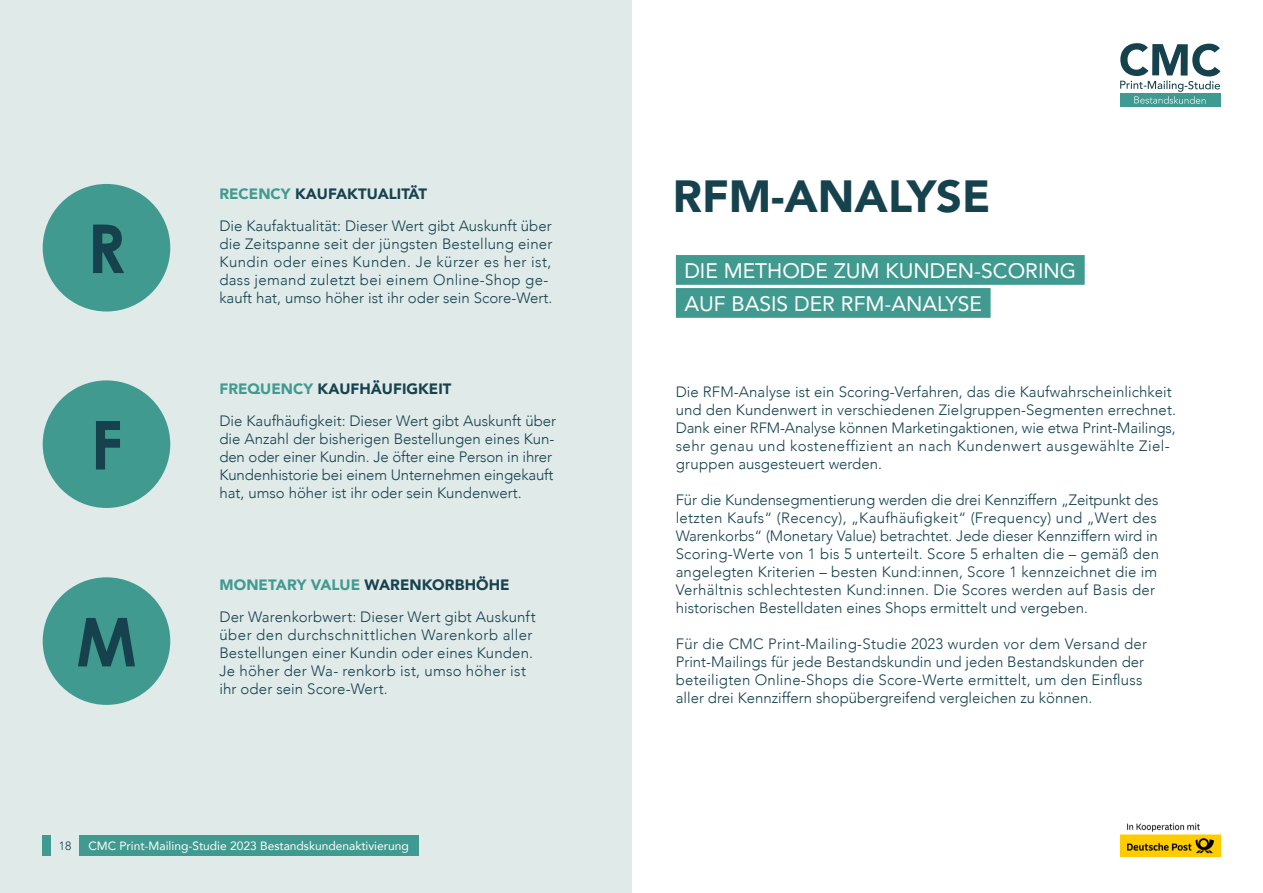
<style>
.page{position:relative;width:1263px;height:893px;background:#fff}
.page>*{position:absolute;margin:0;border:0;box-sizing:border-box;transform-origin:0 0}
.t1{font:700 67.5px "Century Gothic";color:#16424e}
.t2{font:900 45px "Avenir";color:#16424e}
.t3{font:21px/33px "Avenir";color:#fff}
.t4{font:300 15px/18px "Avenir";letter-spacing:.005em;color:#16424e}
.t5{font:12px "Avenir";color:#fff}
.t6{font:300 12px "Avenir";color:#16424e}
.s1{font-weight:900;color:#419a90}
.s2{font-weight:900}
</style>
<div class="page">
<div style="left:1120px;top:93px;width:100px;height:14px;background:#3f9a91"></div>
<svg style="left:1120px;top:43px;width:100px;height:61px"></svg>
<img style="left:1120px;top:823px;width:100px;height:33px">
<div style="left:0;top:0;width:631px;height:893px;background:#e0eae9"></div>
<div style="left:43px;top:380px;width:127px;height:128px;background:#419a90;border-radius:50%"></div>
<div style="left:43px;top:577px;width:127px;height:128px;background:#419a90;border-radius:50%"></div>
<div style="left:43px;top:184px;width:127px;height:127px;background:#419a90;border-radius:50%"></div>
<div style="left:676px;top:255px;width:409px;height:30px;background:#419a90"></div>
<div style="left:676px;top:288px;width:314px;height:30px;background:#419a90"></div>
<div style="left:79px;top:835px;width:340px;height:21px;background:#419a90"></div>
<div style="left:43px;top:835px;width:8px;height:21px;background:#419a90"></div>
<h1 class="t1" style="left:87px;top:197px;width:41px">R</h1>
<h1 class="t1" style="left:90px;top:394px;width:34px">F</h1>
<h1 class="t1" style="left:76px;top:591px;width:62px">M</h1>
<p class="t4" style="left:219px;top:177px;width:334px;line-height:32.4px"><span class="s1">RECENCY</span> <span class="s2">KAUFAKTUALITÄT<br></span>Die Kaufaktualität: Dieser Wert gibt Auskunft über</p>
<p class="t4" style="left:219px;top:235px;width:334px">die Zeitspanne seit der jüngsten Bestellung einer Kundin oder eines Kunden. Je kürzer es her ist, dass jemand zuletzt bei einem Online-Shop ge&shy;kauft hat, umso höher ist ihr oder sein Score-Wert.</p>
<p class="t4" style="left:219px;top:372px;width:338px;line-height:32.4px"><span class="s1">FREQUENCY</span> <span class="s2">KAUFHÄUFIGKEIT<br></span>Die Kaufhäufigkeit: Dieser Wert gibt Auskunft über</p>
<p class="t4" style="left:219px;top:430px;width:337px">die Anzahl der bisherigen Bestellungen eines Kun&shy;den oder einer Kundin. Je öfter eine Person in ihrer Kundenhistorie bei einem Unternehmen eingekauft hat, umso höher ist ihr oder sein Kundenwert.</p>
<p class="t4" style="left:219px;top:569px;width:318px;line-height:32.4px"><span class="s1">MONETARY VALUE</span> <span class="s2">WARENKORBHÖHE<br></span>Der Warenkorbwert: Dieser Wert gibt Auskunft</p>
<p class="t4" style="left:219px;top:626px;width:315px;text-align:justify">über den durchschnittlichen Warenkorb aller Bestellungen einer Kundin oder eines Kunden.<br>Je höher der Wa- renkorb ist, umso höher ist</p>
<p class="t4" style="left:219px;top:680px;width:170px">ihr oder sein Score-Wert.</p>
<p class="t6" style="left:59px;top:839px;width:14px">18</p>
<p class="t5" style="left:88px;top:836px;width:322px">CMC Print-Mailing-Studie 2023 Bestandskundenaktivierung</p>
<h2 class="t2" style="left:673px;top:157px;width:319px">RFM-ANALYSE</h2>
<h3 class="t3" style="left:684px;top:254px;width:393px">DIE METHODE ZUM KUNDEN-SCORING<br>AUF BASIS DER RFM-ANALYSE</h3>
<p class="t4" style="left:676px;top:382px;width:502px">Die RFM-Analyse ist ein Scoring-Verfahren, das die Kaufwahrscheinlichkeit und den Kundenwert in verschiedenen Zielgruppen-Segmenten errechnet.<br>Dank einer RFM-Analyse können Marketingaktionen, wie etwa Print-Mailings, sehr genau und kosteneffizient an nach Kundenwert ausgewählte Ziel&shy;gruppen ausgesteuert werden.</p>
<p class="t4" style="left:676px;top:490px;width:485px">Für die Kundensegmentierung werden die drei Kennziffern „Zeitpunkt des letzten Kaufs“ (Recency), „Kaufhä ufigkeit“ (Frequency) und „Wert des Warenkorbs“ (Monetary Value) betrachtet. Jede dieser Kennziffern wird in Scoring-Werte von 1 bis 5 unterteilt. Score 5 erhalten die – gemä ß den angelegten Kriterien – besten Kund:innen, Score 1 kennzeichnet die im Verhä ltnis schlechtesten Kund:innen. Die Scores werden auf Basis der historischen Bestelldaten eines Shops ermittelt und vergeben.</p>
<p class="t4" style="left:676px;top:634px;width:473px">Für die CMC Print-Mailing-Studie 2023 wurden vor dem Versand der Print-Mailings für jede Bestandskundin und jeden Bestandskunden der beteiligten Online-Shops die Score-Werte ermittelt, um den Einfluss aller drei Kennziffern shopübergreifend vergleichen zu können.</p>
</div>
